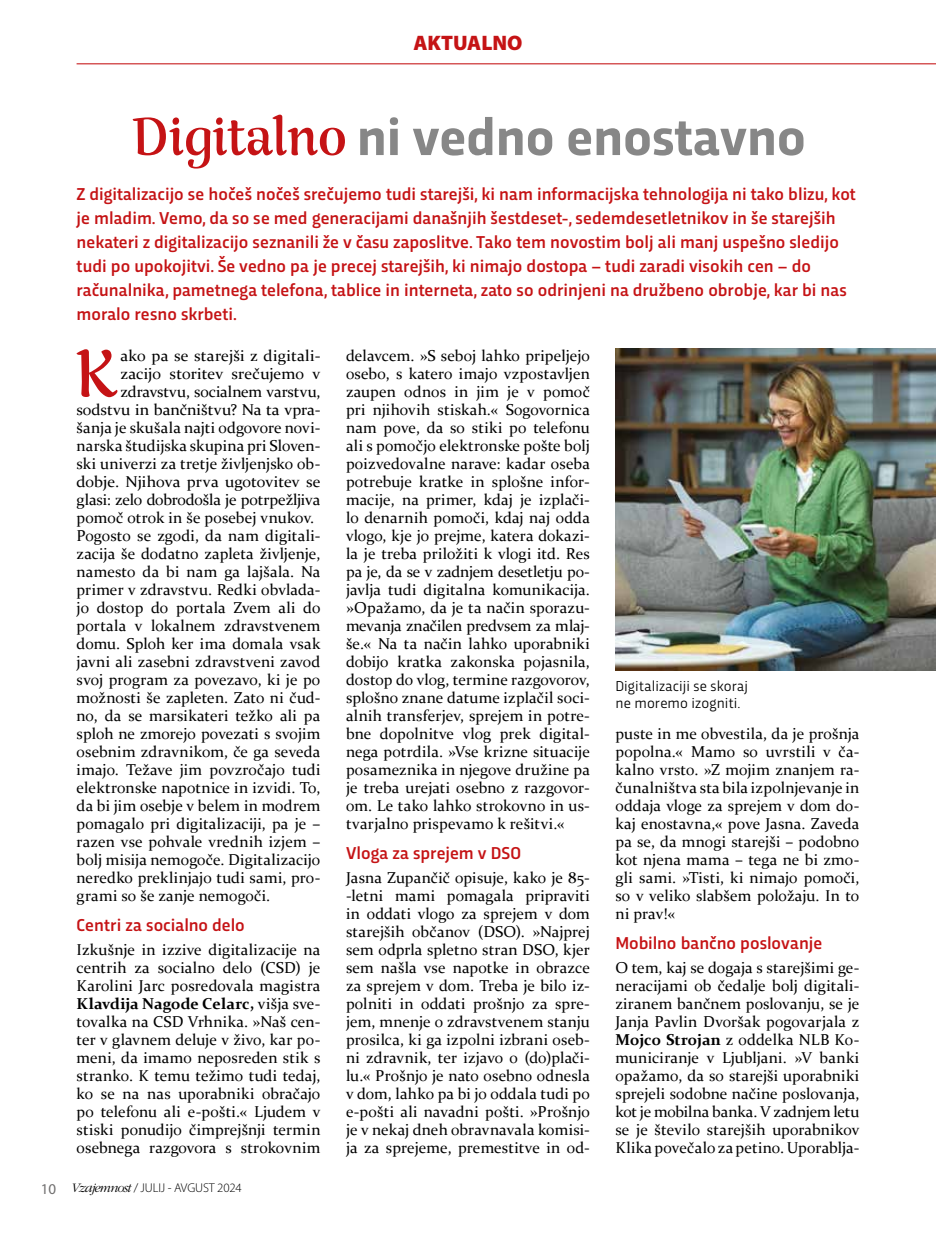
<style>
.page{position:relative;width:936px;height:1234px;background:#fff}
.page>*{position:absolute;margin:0;border:0;box-sizing:border-box;transform-origin:0 0}
.t1{font:67.35px "Rumba Std Large";color:#c51315}
.t2{font:700 54px "Trasandina";color:#878787}
.t3{font:900 21px "Myriad Pro";color:#c51315}
.t4{font:500 18px/24px "Trasandina";color:#c51315}
.t5{font:15.75px/18px "Constantia";letter-spacing:.005em;color:#000;text-align:justify}
.t6{font:15.75px "Constantia";letter-spacing:-.015em;color:#000}
.t7{font:15px/17.2px "Trasandina";letter-spacing:.01em;color:#000}
.t8{font:300 12.75px "Myriad Pro";letter-spacing:-.01em;color:#000}
.s1{font-family:"Rumba Std Large";font-weight:400;color:#c51315}
.s2{font-weight:700}
.s3{font-weight:400;font-size:15px;color:#706f6f}
.s4{font-family:"ITC Garamond Std";font-style:italic;font-size:13.5px}
</style>
<div class="page">
<hr style="left:77px;top:63px;width:858px;height:1px;background:#c51315">
<img style="left:615px;top:348px;width:320px;height:322px">
<h3 class="t3" style="left:413px;top:29px;width:111px">AKTUALNO</h3>
<h2 class="t2" style="left:131px;top:97px;width:676px"><span class="s1">Digitalno</span> ni vedno enostavno</h2>
<p class="t4" style="left:77px;top:180px;width:780px">Z digitalizacijo se hočeš nočeš srečujemo tudi starejši, ki nam informacijska tehnologija ni tako blizu, kot je mladim. Vemo, da so se med generacijami današnjih šestdeset-, sedemdesetletnikov in še starejših nekateri z digitalizacijo seznanili že v času zaposlitve. Tako tem novostim bolj ali manj uspešno sledijo tudi po upokojitvi. Še vedno pa je precej starejših, ki nimajo dostopa – tudi zaradi visokih cen – do računalnika, pametnega telefona, tablice in interneta, zato so odrinjeni na družbeno obrobje, kar bi nas moralo resno skrbeti.</p>
<p class="t5" style="left:346px;top:345px;width:245px">delavcem. »S seboj lahko pripeljejo osebo, s katero imajo vzpostavljen zaupen odnos in jim je v pomoč pri njihovih stiskah.« Sogovornica nam pove, da so stiki po telefonu ali s pomočjo elektronske pošte bolj poizvedovalne narave: kadar oseba potrebuje kratke in splošne infor&shy;macije, na primer, kdaj je izplači&shy;lo denarnih pomoči, kdaj naj odda vlogo, kje jo prejme, katera dokazi&shy;la je treba priložiti k vlogi itd. Res pa je, da se v zadnjem desetletju po&shy;javlja tudi digitalna komunikacija. »Opažamo, da je ta način sporazu&shy;mevanja značilen predvsem za mlaj&shy;še.« Na ta način lahko uporabniki dobijo kratka zakonska pojasnila, dostop do vlog, termine razgovorov, splošno znane datume izplačil soci&shy;alnih transferjev, sprejem in potre&shy;bne dopolnitve vlog prek digital&shy;nega potrdila. »Vse krizne situacije posameznika in njegove družine pa je treba urejati osebno z razgovor&shy;om. Le tako lahko strokovno in us&shy;tvarjalno prispevamo k rešitvi.«</p>
<p class="t4" style="left:346px;top:839px;width:177px">Vloga za sprejem v DSO</p>
<p class="t5" style="left:346px;top:867px;width:245px">Jasna Zupančič opisuje, kako je 85- -letni mami pomagala pripraviti in oddati vlogo za sprejem v dom starejših občanov (DSO). »Najprej sem odprla spletno stran DSO, kjer sem našla vse napotke in obrazce za sprejem v dom. Treba je bilo iz&shy;polniti in oddati prošnjo za spre&shy;jem, mnenje o zdravstvenem stanju prosilca, ki ga izpolni izbrani oseb&shy;ni zdravnik, ter izjavo o (do)plači&shy;lu.« Prošnjo je nato osebno odnesla v dom, lahko pa bi jo oddala tudi po e-pošti ali navadni pošti. »Prošnjo je v nekaj dneh obravnavala komisi&shy;ja za sprejeme, premestitve in od-</p>
<h1 class="t1" style="left:75px;top:334px;width:43px">K</h1>
<p class="t5" style="left:120px;top:345px;width:201px">ako pa se starejši z digitali-</p>
<p class="t5" style="left:120px;top:363px;width:201px">zacijo storitev srečujemo v</p>
<p class="t5" style="left:120px;top:381px;width:201px">zdravstvu, socialnem varstvu,</p>
<p class="t5" style="left:77px;top:399px;width:245px">sodstvu in bančništvu? Na ta vpra-</p>
<p class="t5" style="left:77px;top:417px;width:245px">šanja je skušala najti odgovore novi-</p>
<p class="t5" style="left:77px;top:435px;width:245px">narska študijska skupina pri Sloven-</p>
<p class="t5" style="left:77px;top:453px;width:245px">ski univerzi za tretje življenjsko ob-</p>
<p class="t5" style="left:77px;top:471px;width:245px">dobje. Njihova prva ugotovitev se</p>
<p class="t6" style="left:77px;top:488px;width:245px">glasi: zelo dobrodošla je potrpežljiva</p>
<p class="t5" style="left:77px;top:507px;width:239px">pomoč otrok in še posebej vnukov.</p>
<p class="t5" style="left:77px;top:525px;width:245px">Pogosto se zgodi, da nam digitali-</p>
<p class="t5" style="left:77px;top:543px;width:245px">zacija še dodatno zapleta življenje,</p>
<p class="t5" style="left:77px;top:561px;width:245px">namesto da bi nam ga lajšala. Na</p>
<p class="t5" style="left:77px;top:579px;width:245px">primer v zdravstvu. Redki obvlada-</p>
<p class="t5" style="left:77px;top:597px;width:245px">jo dostop do portala Zvem ali do</p>
<p class="t5" style="left:77px;top:615px;width:245px">portala v lokalnem zdravstvenem</p>
<p class="t5" style="left:77px;top:633px;width:245px">domu. Sploh ker ima domala vsak</p>
<p class="t5" style="left:77px;top:651px;width:245px">javni ali zasebni zdravstveni zavod</p>
<p class="t5" style="left:77px;top:669px;width:245px">svoj program za povezavo, ki je po</p>
<p class="t5" style="left:77px;top:687px;width:245px">možnosti še zapleten. Zato ni čud-</p>
<p class="t5" style="left:77px;top:705px;width:245px">no, da se marsikateri težko ali pa</p>
<p class="t5" style="left:77px;top:723px;width:245px">sploh ne zmorejo povezati s svojim</p>
<p class="t5" style="left:77px;top:741px;width:245px">osebnim zdravnikom, če ga seveda</p>
<p class="t5" style="left:77px;top:759px;width:245px">imajo. Težave jim povzročajo tudi</p>
<p class="t5" style="left:77px;top:777px;width:245px">elektronske napotnice in izvidi. To,</p>
<p class="t5" style="left:77px;top:795px;width:245px">da bi jim osebje v belem in modrem</p>
<p class="t5" style="left:77px;top:813px;width:245px">pomagalo pri digitalizaciji, pa je –</p>
<p class="t5" style="left:77px;top:831px;width:245px">razen vse pohvale vrednih izjem –</p>
<p class="t5" style="left:77px;top:849px;width:245px">bolj misija nemogoče. Digitalizacijo</p>
<p class="t5" style="left:77px;top:867px;width:245px">neredko preklinjajo tudi sami, pro-</p>
<p class="t5" style="left:77px;top:885px;width:195px">grami so še zanje nemogoči.</p>
<p class="t4" style="left:77px;top:911px;width:170px">Centri za socialno delo</p>
<p class="t5" style="left:77px;top:939px;width:245px">Izkušnje in izzive digitalizacije na centrih za socialno delo (CSD) je Karolini Jarc posredovala magistra <span class="s2">Klavdija Nagode Celarc,</span> višja sve&shy;tovalka na CSD Vrhnika. »Naš cen&shy;ter v glavnem deluje v živo, kar po&shy;meni, da imamo neposreden stik s stranko. K temu težimo tudi tedaj, ko se na nas uporabniki obračajo po telefonu ali e-pošti.« Ljudem v stiski ponudijo čimprejšnji termin osebnega razgovora s strokovnim</p>
<p class="t7" style="left:615px;top:676px;width:134px">Digitalizaciji se skoraj ne moremo izogniti.</p>
<p class="t5" style="left:615px;top:723px;width:245px">puste in me obvestila, da je prošnja popolna.« Mamo so uvrstili v ča&shy;kalno vrsto. »Z mojim znanjem ra&shy;čunalništva sta bila izpolnjevanje in oddaja vloge za sprejem v dom do&shy;kaj enostavna,« pove Jasna. Zaveda pa se, da mnogi starejši – podobno kot njena mama – tega ne bi zmo&shy;gli sami. »Tisti, ki nimajo pomoči, so v veliko slabšem položaju. In to ni prav!«</p>
<p class="t4" style="left:615px;top:929px;width:208px">Mobilno bančno poslovanje</p>
<p class="t5" style="left:615px;top:957px;width:245px">O tem, kaj se dogaja s starejšimi ge&shy;neracijami ob čedalje bolj digitali&shy;ziranem bančnem poslovanju, se je Janja Pavlin Dvoršak pogovarjala z <span class="s2">Mojco Strojan</span> z oddelka NLB Ko&shy;municiranje v Ljubljani. »V banki opažamo, da so starejši uporabniki sprejeli sodobne načine poslovanja, kot je mobilna banka. V zadnjem letu se je število starejših uporabnikov Klika povečalo za petino. Uporablja-</p>
<p class="t8" style="left:41px;top:1179px;width:202px"><span class="s3">10</span> <span class="s4">Vzajemnost</span> / JULIJ - AVGUST 2024</p>
</div>
